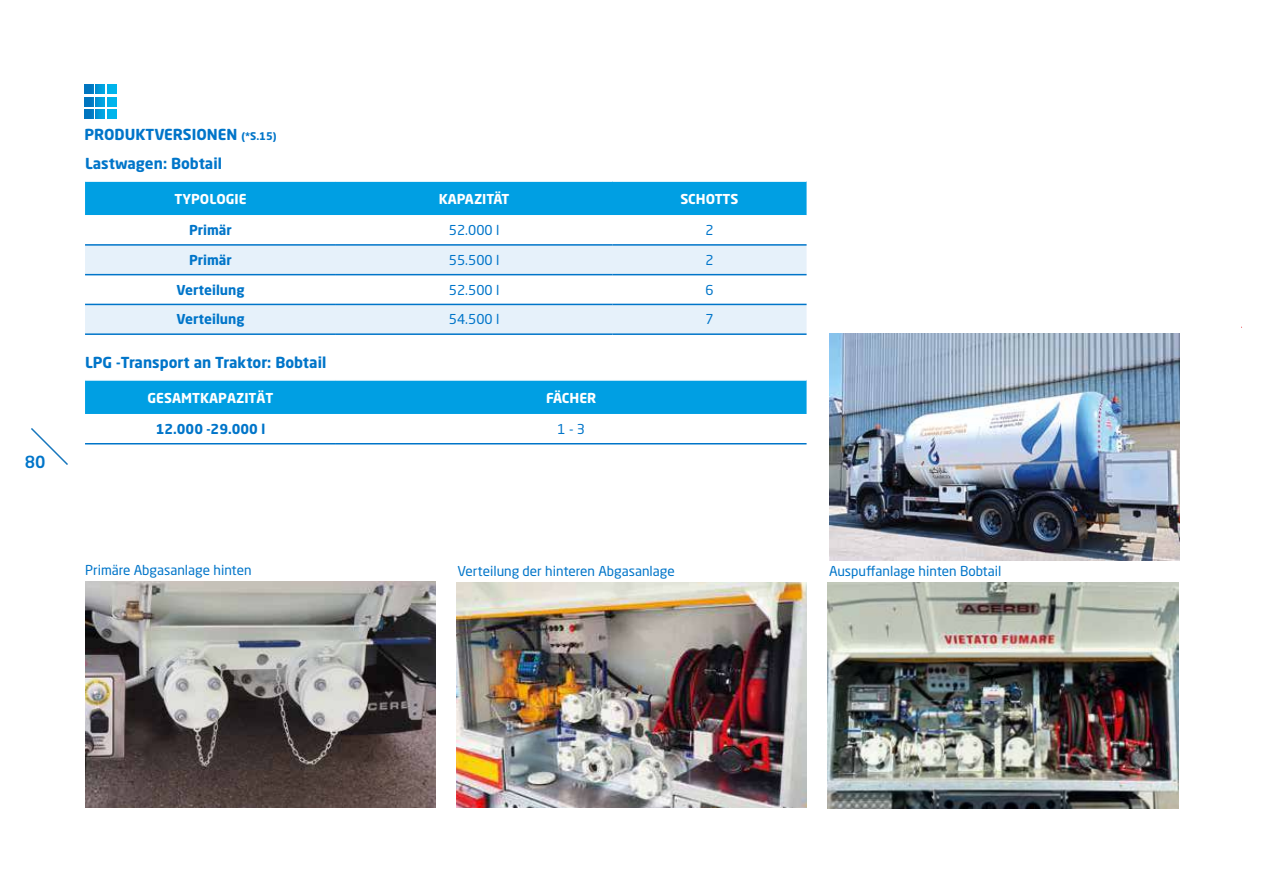
<style>
.page{position:relative;width:1263px;height:893px;background:#fff}
.page>*{position:absolute;margin:0;border:0;box-sizing:border-box;transform-origin:0 0}
.t1{font:500 16.5px "Neo Sans W1 G";color:#0075c9}
.t2{font:700 15px "Neo Sans W1 G";color:#0075c9}
.t3{font:13.5px "Neo Sans W1 G";color:#0075c9}
.t4{font:700 13.5px "Neo Sans W1 G";color:#fff}
.t5{font:700 13.5px "Neo Sans W1 G";color:#0075c9}
.s1{font-size:10.5px}
</style>
<div class="page">
<svg style="left:31px;top:428px;width:37px;height:37px"></svg>
<hr style="left:1262px;top:581px;width:1px;height:312px;background:#ffed00">
<img style="left:85px;top:581px;width:350px;height:227px">
<img style="left:828px;top:582px;width:350px;height:227px">
<img style="left:829px;top:333px;width:350px;height:227px">
<img style="left:456px;top:582px;width:351px;height:226px">
<svg style="left:84px;top:85px;width:32px;height:34px"></svg>
<div style="left:85px;top:182px;width:721px;height:33px;background:#009fe3"></div>
<div style="left:85px;top:246px;width:721px;height:87px;background:#e6f1fa"></div>
<svg style="left:85px;top:275px;width:721px;height:29px"></svg>
<hr style="left:85px;top:274px;width:251px;height:1px;background:#0075c9">
<hr style="left:336px;top:274px;width:276px;height:1px;background:#0075c9">
<hr style="left:612px;top:274px;width:194px;height:1px;background:#0075c9">
<hr style="left:85px;top:304px;width:251px;height:1px;background:#0075c9">
<hr style="left:336px;top:304px;width:276px;height:1px;background:#0075c9">
<hr style="left:612px;top:304px;width:194px;height:1px;background:#0075c9">
<hr style="left:85px;top:333px;width:251px;height:2px;background:#0075c9">
<hr style="left:336px;top:333px;width:276px;height:2px;background:#0075c9">
<hr style="left:612px;top:333px;width:194px;height:2px;background:#0075c9">
<hr style="left:85px;top:244px;width:251px;height:2px;background:#0075c9">
<hr style="left:336px;top:244px;width:276px;height:2px;background:#0075c9">
<hr style="left:612px;top:244px;width:194px;height:2px;background:#0075c9">
<div style="left:85px;top:381px;width:721px;height:33px;background:#009fe3"></div>
<hr style="left:85px;top:443px;width:251px;height:1px;background:#0075c9">
<hr style="left:336px;top:443px;width:470px;height:1px;background:#0075c9">
<p class="t1" style="left:25px;top:451px;width:22px">80</p>
<p class="t2" style="left:84px;top:125px;width:194px">PRODUKTVERSIONEN <span class="s1">(*S.15)</span></p>
<p class="t2" style="left:85px;top:154px;width:138px">Lastwagen: Bobtail</p>
<p class="t4" style="left:174px;top:190px;width:74px">TYPOLOGIE</p>
<p class="t4" style="left:439px;top:190px;width:72px">KAPAZITÄT</p>
<p class="t4" style="left:680px;top:190px;width:60px">SCHOTTS</p>
<p class="t5" style="left:189px;top:221px;width:44px">Primär</p>
<p class="t3" style="left:449px;top:222px;width:52px">52.000 l</p>
<p class="t3" style="left:705px;top:222px;width:10px">2</p>
<p class="t5" style="left:189px;top:251px;width:44px">Primär</p>
<p class="t3" style="left:449px;top:252px;width:52px">55.500 l</p>
<p class="t3" style="left:705px;top:252px;width:10px">2</p>
<p class="t5" style="left:177px;top:281px;width:69px">Verteilung</p>
<p class="t3" style="left:449px;top:281px;width:52px">52.500 l</p>
<p class="t3" style="left:705px;top:281px;width:10px">6</p>
<p class="t5" style="left:177px;top:311px;width:69px">Verteilung</p>
<p class="t3" style="left:449px;top:311px;width:52px">54.500 l</p>
<p class="t3" style="left:705px;top:311px;width:10px">7</p>
<p class="t2" style="left:85px;top:353px;width:243px">LPG -Transport an Traktor: Bobtail</p>
<p class="t4" style="left:148px;top:389px;width:127px">GESAMTKAPAZITÄT</p>
<p class="t4" style="left:546px;top:389px;width:52px">FÄCHER</p>
<p class="t5" style="left:156px;top:420px;width:111px">12.000 -29.000 l</p>
<p class="t3" style="left:557px;top:420px;width:29px">1 - 3</p>
<p class="t3" style="left:85px;top:562px;width:168px">Primäre Abgasanlage hinten</p>
<p class="t3" style="left:458px;top:563px;width:219px">Verteilung der hinteren Abgasanlage</p>
<p class="t3" style="left:829px;top:563px;width:174px">Auspuffanlage hinten Bobtail</p>
</div>
